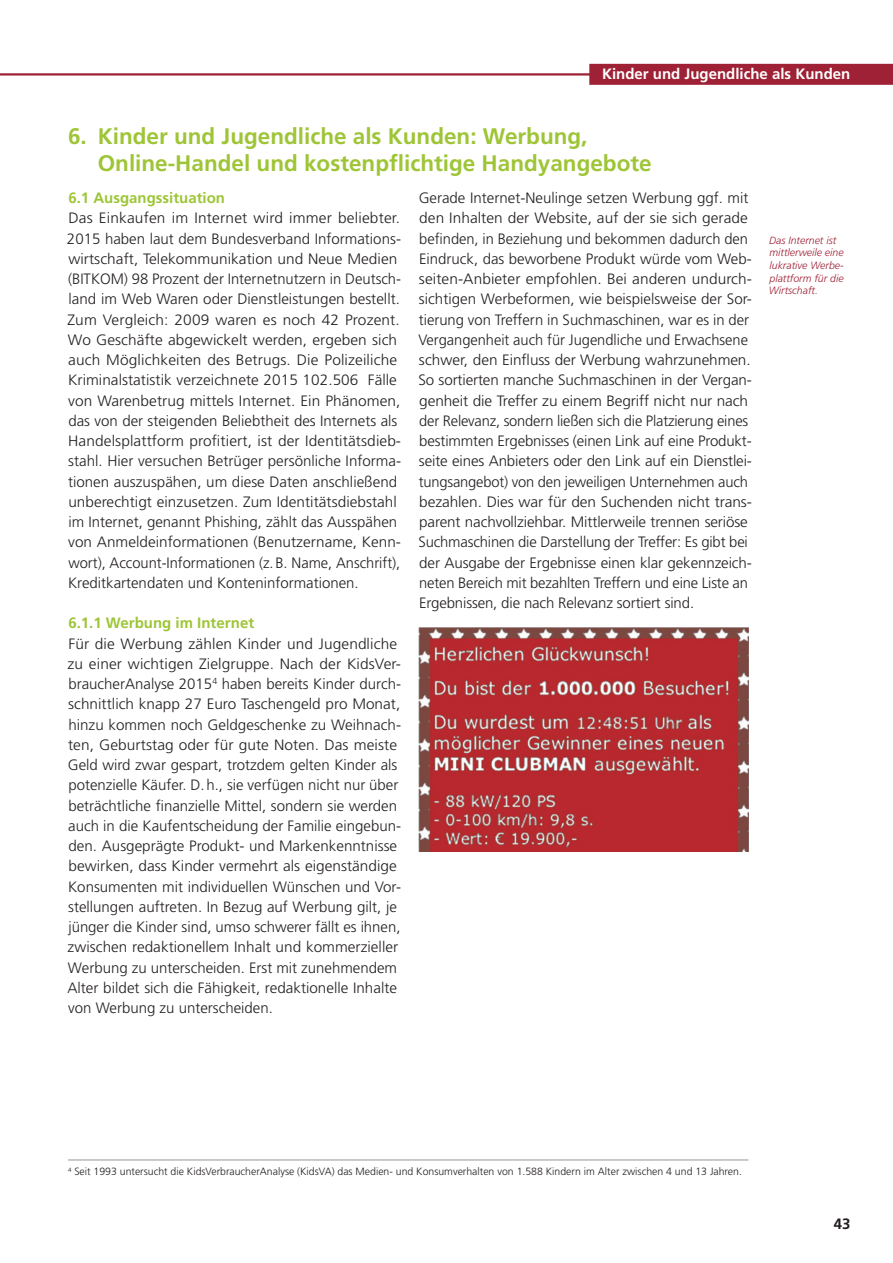
<style>
.page{position:relative;width:893px;height:1263px;background:#fff}
.page>*{position:absolute;margin:0;border:0;box-sizing:border-box;transform-origin:0 0}
.t1{font:700 22.5px/27px "Frutiger LT Std";color:#9ec536}
.t2{font:300 15px/20.2px "Frutiger LT Std";color:#231f20}
.t3{font:700 15px "Frutiger LT Std";color:#9ec536}
.t4{font:700 15px "Frutiger LT Std";color:#fff}
.t5{font:700 15px "Frutiger LT Std";color:#231f20}
.t6{font:300 10.5px "Frutiger LT Std";color:#231f20}
.t7{font:italic 300 10.5px/12.6px "Frutiger LT Std";color:#9e2135}
</style>
<div class="page">
<hr style="left:0;top:73px;width:893px;height:3px;background:#9e2135">
<img style="left:419px;top:628px;width:329px;height:223px">
<hr style="left:68px;top:1159px;width:680px;height:1px;background:#939598">
<div style="left:589px;top:64px;width:304px;height:21px;background:#9e2135"></div>
<p class="t4" style="left:602px;top:65px;width:250px">Kinder und Jugendliche als Kunden</p>
<h1 class="t1" style="left:98px;top:123px;width:555px;text-indent:-30px">6. Kinder und Jugendliche als Kunden: Werbung,<br>Online-Handel und kostenpflichtige Handyangebote</h1>
<p class="t3" style="left:68px;top:189px;width:158px">6.1 Ausgangssituation</p>
<p class="t2" style="left:67px;top:208px;width:336px">Das Einkaufen im Internet wird immer beliebter.<br>2015 haben laut dem Bundesverband Informations&shy;wirtschaft, Telekommunikation und Neue Medien (BITKOM) 98 Prozent der Internetnutzern in Deutsch&shy;land im Web Waren oder Dienstleistungen bestellt.<br>Zum Vergleich: 2009 waren es noch 42 Prozent.<br>Wo Geschäfte abgewickelt werden, ergeben sich auch Möglichkeiten des Betrugs. Die Polizeiliche Kriminalstatistik verzeichnete 2015 102. 506 Fälle von Warenbetrug mittels Internet. Ein Phänomen, das von der steigenden Beliebtheit des Internets als Handelsplattform profitiert, ist der Identitätsdieb&shy;stahl. Hier versuchen Betrüger persönliche Informa&shy;tionen auszuspähen, um diese Daten anschließend unberechtigt einzusetzen. Zum Identitätsdiebstahl im Internet, genannt Phishing, zählt das Ausspähen von Anmeldeinformationen (Benutzername, Kenn&shy;wort), Account-Informationen (z. B. Name, Anschrift), Kreditkartendaten und Konteninformationen.</p>
<p class="t3" style="left:68px;top:614px;width:187px">6.1.1 Werbung im Internet</p>
<p class="t2" style="left:67px;top:634px;width:335px">Für die Werbung zählen Kinder und Jugendliche zu einer wichtigen Zielgruppe. Nach der KidsVer&shy;braucherAnalyse 2015<sup>4</sup> haben bereits Kinder durch&shy;schnittlich knapp 27 Euro Taschengeld pro Monat, hinzu kommen noch Geldgeschenke zu Weihnach&shy;ten, Geburtstag oder für gute Noten. Das meiste Geld wird zwar gespart, trotzdem gelten Kinder als potenzielle Käufer. D. h. , sie verfügen nicht nur über beträchtliche finanzielle Mittel, sondern sie werden auch in die Kaufentscheidung der Familie eingebun&shy;den. Ausgeprägte Produkt- und Markenkenntnisse bewirken, dass Kinder vermehrt als eigenständige Konsumenten mit individuellen Wünschen und Vor&shy;stellungen auftreten. In Bezug auf Werbung gilt, je jünger die Kinder sind, umso schwerer fällt es ihnen, zwischen redaktionellem Inhalt und kommerzieller Werbung zu unterscheiden. Erst mit zunehmendem Alter bildet sich die Fähigkeit, redaktionelle Inhalte von Werbung zu unterscheiden.</p>
<p class="t2" style="left:418px;top:188px;width:335px">Gerade Internet-Neulinge setzen Werbung ggf. mit den Inhalten der Website, auf der sie sich gerade befinden, in Beziehung und bekommen dadurch den Eindruck, das beworbene Produkt würde vom Web&shy;seiten-Anbieter empfohlen. Bei anderen undurch&shy;sichtigen Werbeformen, wie beispielsweise der Sor&shy;tierung von Treffern in Suchmaschinen, war es in der Vergangenheit auch für Jugendliche und Erwachsene schwer, den Einfluss der Werbung wahrzunehmen.<br>So sortierten manche Suchmaschinen in der Vergan&shy;genheit die Treffer zu einem Begriff nicht nur nach der Relevanz, sondern ließen sich die Platzierung eines bestimmten Ergebnisses (einen Link auf eine Produkt&shy;seite eines Anbieters oder den Link auf ein Dienstlei&shy;tungsangebot) von den jeweiligen Unternehmen auch bezahlen. Dies war für den Suchenden nicht trans&shy;parent nachvollziehbar. Mittlerweile trennen seriöse Suchmaschinen die Darstellung der Treffer: Es gibt bei der Ausgabe der Ergebnisse einen klar gekennzeich&shy;neten Bereich mit bezahlten Treffern und eine Liste an Ergebnissen, die nach Relevanz sortiert sind.</p>
<p class="t7" style="left:769px;top:234px;width:76px">Das Internet ist mittlerweile eine lukrative Werbe&shy;plattform für die<br>Wirtschaft.</p>
<p class="t6" style="left:68px;top:1166px;width:673px"><sup>4</sup> Seit 1993 untersucht die KidsVerbraucherAnalyse (KidsVA) das Medien- und Konsumverhalten von 1. 588 Kindern im Alter zwischen 4 und 13 Jahren.</p>
<p class="t5" style="left:834px;top:1215px;width:18px">43</p>
</div>
